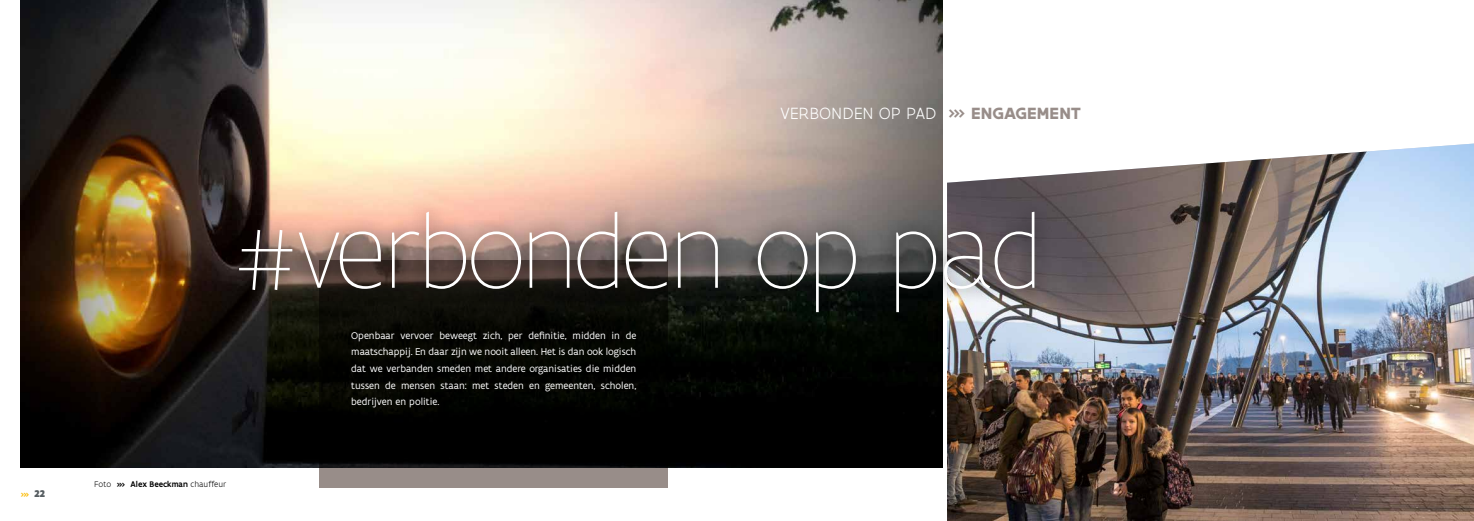
<style>
.page{position:relative;width:1474px;height:521px;background:#fff}
.page>*{position:absolute;margin:0;border:0;box-sizing:border-box;transform-origin:0 0}
.t1{font:100 108.94px "Flanders Art Sans";color:#fff}
.t2{font:300 17.5px "Flanders Art Sans";letter-spacing:.005em;color:#fff}
.t3{font:10.5px/16.6px "Flanders Art Sans";color:#fff;text-align:justify}
.t4{font:300 8.75px "Flanders Art Sans";color:#000}
.t5{font:8.75px "Aqua Grotesque";color:#fbba00}
.s1{font-family:"Flanders Art Sans";font-weight:900;font-size:10.5px;color:#575e62}
.s2{font-family:"Aqua Grotesque";font-weight:400;color:#988d89}
.s3{font-weight:700;color:#988d89}
.s4{font-family:"Aqua Grotesque";font-weight:400}
.s5{font-weight:500}
</style>
<div class="page">
<img style="left:21px;top:0;width:922px;height:468px">
<img style="left:947px;top:144px;width:526px;height:377px">
<svg style="left:319px;top:327px;width:349px;height:160px;background:#141311"></svg>
<div style="left:225px;top:197px;width:826px;height:130px;background:#000;opacity:.75"></div>
<p class="t5" style="left:21px;top:489px;width:26px">&gt;&gt;&gt; <span class="s1">22</span></p>
<h2 class="t2" style="left:780px;top:103px;width:302px">VERBONDEN OP PAD <span class="s2">&gt;&gt;&gt;</span> <span class="s3">ENGAGEMENT</span></h2>
<h1 class="t1" style="left:234px;top:192px;width:808px">#verbonden op pad</h1>
<p class="t3" style="left:351px;top:327px;width:287px">Openbaar vervoer beweegt zich, per definitie, midden in de maatschappij. En daar zijn we nooit alleen. Het is dan ook logisch dat we verbanden smeden met andere organisaties die midden tussen de mensen staan: met steden en gemeenten, scholen, bedrijven en politie.</p>
<p class="t4" style="left:94px;top:478px;width:134px">Foto <span class="s4">&gt;&gt;&gt;</span> <span class="s5">Alex Beeckman</span> chauffeur</p>
</div>
